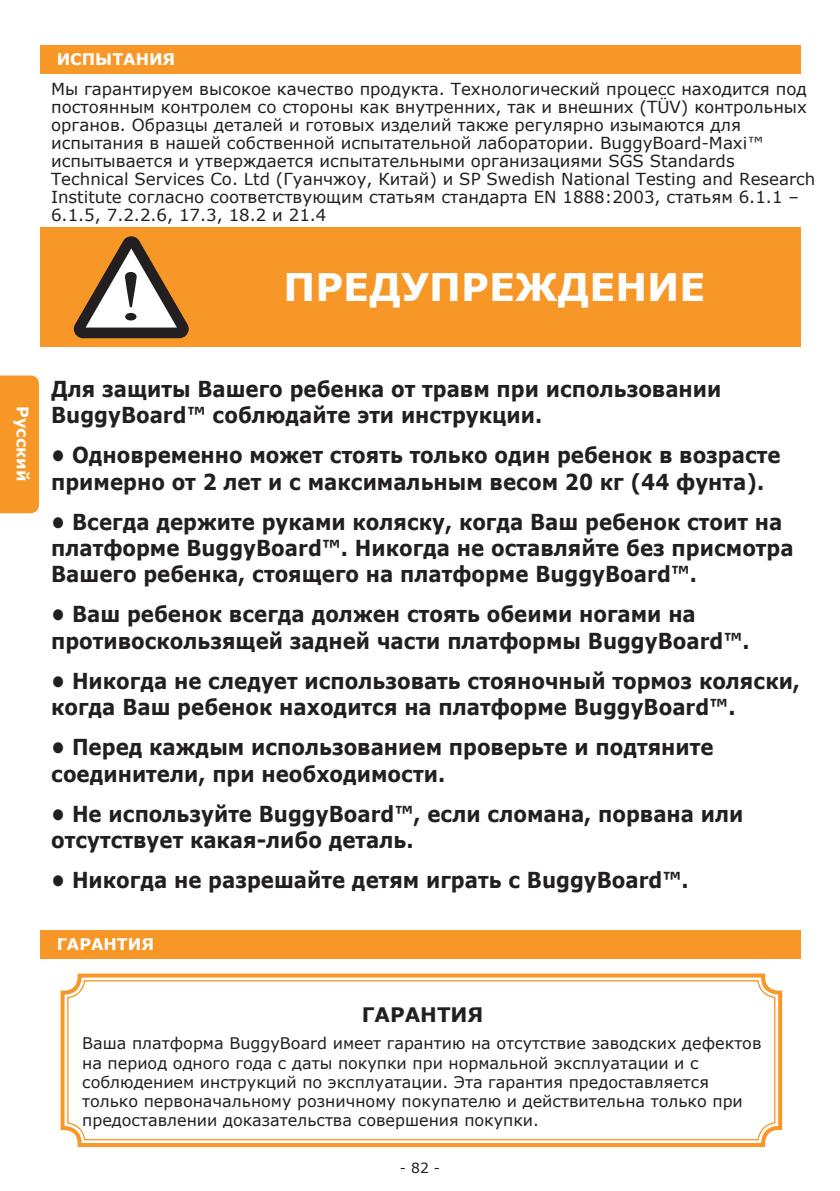
<style>
.page{position:relative;width:840px;height:1191px;background:#fff}
.page>*{position:absolute;margin:0;border:0;box-sizing:border-box;transform-origin:0 0}
.t1{font:700 38px "Verdana";color:#fff}
.t2{font:700 22px/26.4px "Verdana";color:#231f20;scale:.9 1}
.t3{font:700 20px "Verdana";color:#231f20}
.t4{font:16.6px/18px "Verdana";color:#231f20}
.t5{font:16px/19.2px "Verdana";color:#231f20}
.t6{font:700 16px "Verdana";color:#fff}
.t7{font:14px "Verdana";color:#231f20}
</style>
<div class="page">
<div style="left:0;top:375px;width:39px;height:138px;background:#f79727"></div>
<div style="left:40px;top:930px;width:759px;height:28px;background:#f79727"></div>
<svg style="left:60px;top:973px;width:723px;height:175px"></svg>
<div style="left:67px;top:980px;width:708px;height:160px;border:1px solid #f79727;border-radius:17px"></div>
<div style="left:40px;top:45px;width:759px;height:28px;background:#f79727"></div>
<div style="left:40px;top:228px;width:759px;height:119px;background:#f79727"></div>
<svg style="left:74px;top:236px;width:115px;height:102px"></svg>
<p class="t6" style="left:57px;top:49px;width:120px">ИСПЫТАНИЯ</p>
<p class="t4" style="left:51px;top:80px;width:765px">Мы гарантируем высокое качество продукта. Технологический процесс находится под постоянным контролем со стороны как внутренних, так и внешних (TÜV) контрольных органов. Образцы деталей и готовых изделий также регулярно изымаются для испытания в нашей собственной испытательной лаборатории. BuggyBoard-Maxi™ испытывается и утверждается испытательными организациями SGS Standards Technical Services Co. Ltd (Гуанчжоу, Китай) и SP Swedish National Testing and Research Institute согласно соответствующим статьям стандарта EN 1888:2003, статьям 6.1.1 – 6.1.5, 7.2.2.6, 17.3, 18.2 и 21.4</p>
<p class="t1" style="left:283px;top:263px;width:423px">ПРЕДУПРЕЖДЕНИЕ</p>
<p class="t6" style="left:33px;top:406px;width:77px;rotate:90deg">Русский</p>
<p class="t2" style="left:51px;top:376px;width:745px">Для защиты Вашего ребенка от травм при использовании<br>BuggyBoard™ соблюдайте эти инструкции.</p>
<p class="t2" style="left:51px;top:442px;width:811px">• Одновременно может стоять только один ребенок в возрасте примерно от 2 лет и с максимальным весом 20 кг (44 фунта).</p>
<p class="t2" style="left:51px;top:508px;width:826px">• Всегда держите руками коляску, когда Ваш ребенок стоит на платформе BuggyBoard™. Никогда не оставляйте без присмотра<br>Вашего ребенка, стоящего на платформе BuggyBoard™.</p>
<p class="t2" style="left:51px;top:601px;width:777px">• Ваш ребенок всегда должен стоять обеими ногами на противоскользящей задней части платформы BuggyBoard™.</p>
<p class="t2" style="left:51px;top:667px;width:833px">• Никогда не следует использовать стояночный тормоз коляски, когда Ваш ребенок находится на платформе BuggyBoard™.</p>
<p class="t2" style="left:51px;top:734px;width:737px">• Перед каждым использованием проверьте и подтяните соединители, при необходимости.</p>
<p class="t2" style="left:51px;top:800px;width:770px">• Не используйте BuggyBoard™, если сломана, порвана или отсутствует какая-либо деталь.</p>
<p class="t2" style="left:51px;top:867px;width:709px">• Никогда не разрешайте детям играть с BuggyBoard™.</p>
<p class="t6" style="left:57px;top:934px;width:99px">ГАРАНТИЯ</p>
<p class="t3" style="left:361px;top:1001px;width:123px">ГАРАНТИЯ</p>
<p class="t5" style="left:82px;top:1034px;width:680px">Ваша платформа BuggyBoard имеет гарантию на отсутствие заводских дефектов на период одного года с даты покупки при нормальной эксплуатации и с соблюдением инструкций по эксплуатации. Эта гарантия предоставляется только первоначальному розничному покупателю и действительна только при предоставлении доказательства совершения покупки.</p>
<p class="t7" style="left:399px;top:1158px;width:42px">- 82 -</p>
</div>
